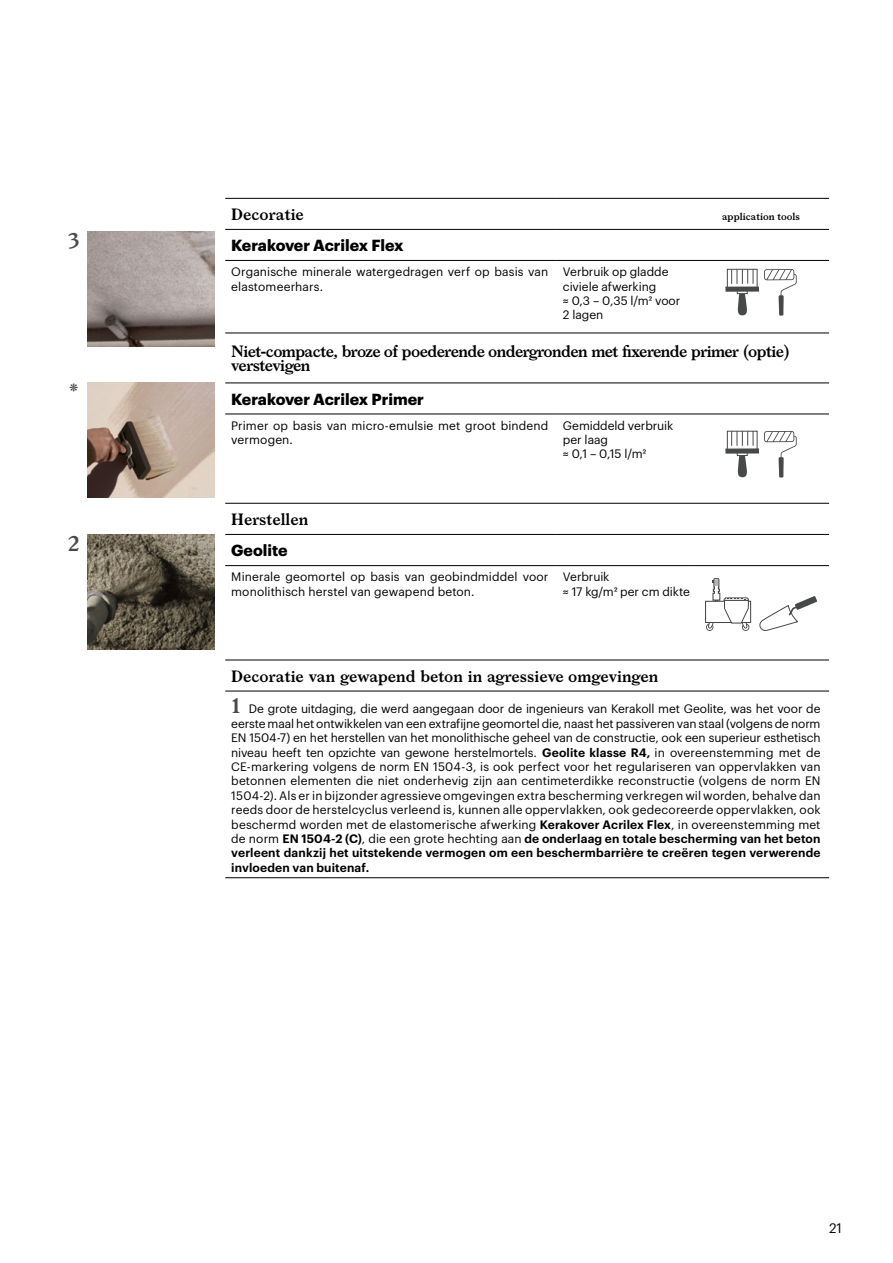
<style>
.page{position:relative;width:893px;height:1263px;background:#fff}
.page>*{position:absolute;margin:0;border:0;box-sizing:border-box;transform-origin:0 0}
.t1{font:600 20.55px "Larish Neue";color:#474949}
.t2{font:600 15.75px/14.4px "Larish Neue";letter-spacing:-.035em;color:#000}
.t3{font:600 15.75px "Larish Neue";color:#000}
.t4{font:700 15.75px "Graphik";color:#000}
.t5{font:13.5px "Graphik";color:#000}
.t6{font:12px/14.4px "Graphik";letter-spacing:.005em;color:#000}
.t7{font:600 9.75px "Larish Neue";color:#000}
.s1{font-family:"Larish Neue";font-weight:600;font-size:20.55px;color:#474949}
.s2{font-weight:600}
</style>
<div class="page">
<hr style="left:225px;top:198px;width:332px;height:1px;background:#000">
<hr style="left:557px;top:198px;width:136px;height:1px;background:#000">
<hr style="left:693px;top:198px;width:136px;height:1px;background:#000">
<hr style="left:225px;top:229px;width:332px;height:1px;background:#000">
<hr style="left:557px;top:229px;width:136px;height:1px;background:#000">
<hr style="left:693px;top:229px;width:136px;height:1px;background:#000">
<hr style="left:225px;top:260px;width:332px;height:1px;background:#000">
<hr style="left:557px;top:260px;width:136px;height:1px;background:#000">
<hr style="left:693px;top:260px;width:136px;height:1px;background:#000">
<hr style="left:225px;top:333px;width:332px;height:1px;background:#000">
<hr style="left:557px;top:333px;width:136px;height:1px;background:#000">
<hr style="left:693px;top:333px;width:136px;height:1px;background:#000">
<hr style="left:225px;top:383px;width:332px;height:1px;background:#000">
<hr style="left:557px;top:383px;width:136px;height:1px;background:#000">
<hr style="left:693px;top:383px;width:136px;height:1px;background:#000">
<hr style="left:225px;top:414px;width:332px;height:1px;background:#000">
<hr style="left:557px;top:414px;width:136px;height:1px;background:#000">
<hr style="left:693px;top:414px;width:136px;height:1px;background:#000">
<hr style="left:225px;top:503px;width:332px;height:1px;background:#000">
<hr style="left:557px;top:503px;width:136px;height:1px;background:#000">
<hr style="left:693px;top:503px;width:136px;height:1px;background:#000">
<hr style="left:225px;top:534px;width:332px;height:1px;background:#000">
<hr style="left:557px;top:534px;width:136px;height:1px;background:#000">
<hr style="left:693px;top:534px;width:136px;height:1px;background:#000">
<hr style="left:225px;top:565px;width:332px;height:1px;background:#000">
<hr style="left:557px;top:565px;width:136px;height:1px;background:#000">
<hr style="left:693px;top:565px;width:136px;height:1px;background:#000">
<hr style="left:225px;top:660px;width:332px;height:1px;background:#000">
<hr style="left:557px;top:660px;width:136px;height:1px;background:#000">
<hr style="left:693px;top:660px;width:136px;height:1px;background:#000">
<hr style="left:225px;top:691px;width:332px;height:1px;background:#000">
<hr style="left:557px;top:691px;width:136px;height:1px;background:#000">
<hr style="left:693px;top:691px;width:136px;height:1px;background:#000">
<hr style="left:225px;top:877px;width:332px;height:1px;background:#000">
<hr style="left:557px;top:877px;width:136px;height:1px;background:#000">
<hr style="left:693px;top:877px;width:136px;height:1px;background:#000">
<svg style="left:764px;top:269px;width:33px;height:47px"></svg>
<svg style="left:738px;top:294px;width:9px;height:21px"></svg>
<div style="left:737px;top:289px;width:10px;height:5px;border:1px solid #474949"></div>
<div style="left:727px;top:269px;width:31px;height:21px;border:1px solid #474949"></div>
<svg style="left:731px;top:269px;width:23px;height:15px"></svg>
<div style="left:725px;top:287px;width:34px;height:5px;background:#474949"></div>
<svg style="left:764px;top:431px;width:33px;height:46px"></svg>
<div style="left:727px;top:431px;width:31px;height:20px;border:1px solid #474949"></div>
<svg style="left:731px;top:431px;width:23px;height:46px"></svg>
<div style="left:725px;top:448px;width:34px;height:6px;background:#474949"></div>
<svg style="left:705px;top:578px;width:112px;height:53px"></svg>
<img style="left:87px;top:383px;width:128px;height:115px">
<img style="left:87px;top:232px;width:128px;height:114px">
<img style="left:87px;top:534px;width:128px;height:115px">
<h1 class="t1" style="left:68px;top:224px;width:13px">3</h1>
<h1 class="t1" style="left:69px;top:376px;width:12px">*</h1>
<h1 class="t1" style="left:68px;top:527px;width:13px">2</h1>
<h2 class="t3" style="left:231px;top:202px;width:74px">Decoratie</h2>
<h2 class="t4" style="left:231px;top:233px;width:174px">Kerakover Acrilex Flex</h2>
<p class="t6" style="left:231px;top:264px;width:319px">Organische minerale watergedragen verf op basis van elastomeerhars.</p>
<p class="t6" style="left:563px;top:264px;width:119px">Verbruik op gladde civiele afwerking<br>≈ 0,3 – 0,35 ℓ/m² voor<br>2 lagen</p>
<h2 class="t2" style="left:231px;top:343px;width:560px">Niet-compacte, broze of poederende ondergronden met fixerende primer (optie) verstevigen</h2>
<h2 class="t4" style="left:231px;top:387px;width:194px">Kerakover Acrilex Primer</h2>
<p class="t6" style="left:231px;top:417px;width:319px">Primer op basis van micro-emulsie met groot bindend vermogen.</p>
<p class="t6" style="left:563px;top:417px;width:112px">Gemiddeld verbruik per laag<br>≈ 0,1 – 0,15 ℓ/m²</p>
<p class="t7" style="left:722px;top:209px;width:80px">application tools</p>
<h2 class="t3" style="left:231px;top:507px;width:79px">Herstellen</h2>
<h2 class="t4" style="left:231px;top:538px;width:58px">Geolite</h2>
<p class="t6" style="left:231px;top:569px;width:319px">Minerale geomortel op basis van geobindmiddel voor monolithisch herstel van gewapend beton.</p>
<p class="t6" style="left:563px;top:569px;width:129px">Verbruik<br>≈ 17 kg/m² per cm dikte</p>
<h2 class="t3" style="left:231px;top:664px;width:429px">Decoratie van gewapend beton in agressieve omgevingen</h2>
<p class="t6" style="left:231px;top:701px;width:591px;text-align:justify"><span class="s1">1</span> De grote uitdaging, die werd aangegaan door de ingenieurs van Kerakoll met Geolite, was het voor de eerste maal het ontwikkelen van een extrafijne geomortel die, naast het passiveren van staal (volgens de norm EN 1504-7) en het herstellen van het monolithische geheel van de constructie, ook een superieur esthetisch niveau heeft ten opzichte van gewone herstelmortels. <span class="s2">Geolite klasse R4,</span> in overeenstemming met de CE-markering volgens de norm EN 1504-3, is ook perfect voor het regulariseren van oppervlakken van betonnen elementen die niet onderhevig zijn aan centimeterdikke reconstructie (volgens de norm EN 1504-2). Als er in bijzonder agressieve omgevingen extra bescherming verkregen wil worden, behalve dan reeds door de herstelcyclus verleend is, kunnen alle oppervlakken, ook gedecoreerde oppervlakken, ook beschermd worden met de elastomerische afwerking <span class="s2">Kerakover Acrilex Flex</span>, in overeenstemming met de norm <span class="s2">EN 1504-2 (C)</span>, die een grote hechting aan <span class="s2">de onderlaag en totale bescherming van het beton verleent dankzij het uitstekende vermogen om een beschermbarrière te creëren tegen verwerende invloeden van buitenaf.</span></p>
<p class="t5" style="left:829px;top:1218px;width:14px">21</p>
</div>
